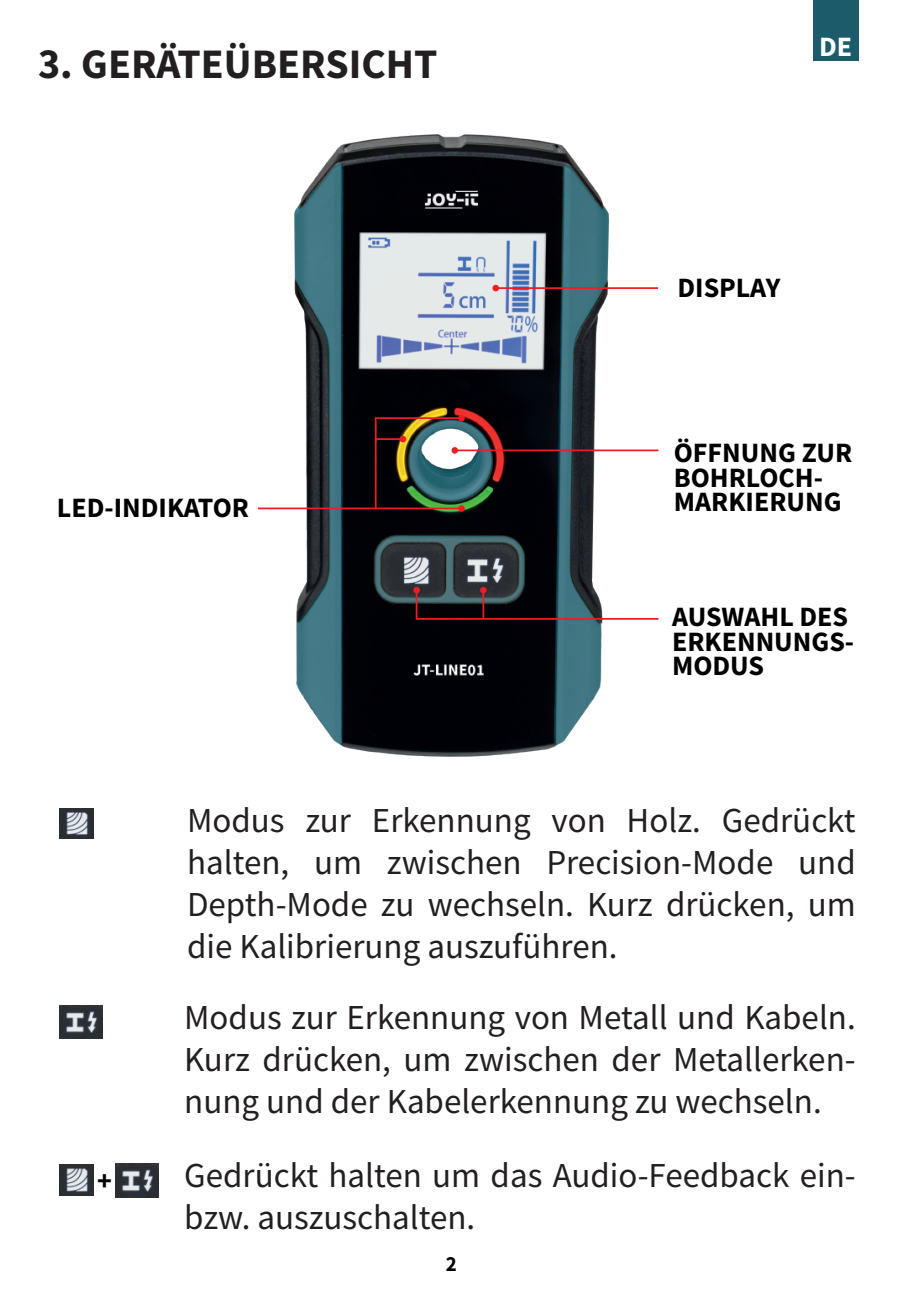
<style>
.page{position:relative;width:903px;height:1290px;background:#fff}
.page>*{position:absolute;margin:0;border:0;box-sizing:border-box;transform-origin:0 0}
.t1{font:700 42px "Source Sans Pro";color:#231f20}
.t2{font:35px/42px "Source Sans Pro";color:#231f20;text-align:justify}
.t3{font:700 28px/24.5px "Source Sans Pro";color:#000001}
.t4{font:700 28px "Source Sans Pro";color:#fff}
.t5{font:700 21px "Source Sans Pro";color:#000001}
</style>
<div class="page">
<img style="left:294px;top:135px;width:315px;height:622px">
<img style="left:59px;top:808px;width:35px;height:31px">
<img style="left:59px;top:1005px;width:43px;height:34px">
<img style="left:59px;top:1165px;width:35px;height:30px">
<img style="left:116px;top:1163px;width:43px;height:34px">
<hr style="left:495px;top:287px;width:163px;height:2px;background:#ee1d23">
<div style="left:492px;top:285px;width:7px;height:6px;background:#ee1d23;border-radius:50%"></div>
<hr style="left:258px;top:507px;width:204px;height:2px;background:#ee1d23">
<div style="left:458px;top:505px;width:7px;height:7px;background:#ee1d23;border-radius:50%"></div>
<hr style="left:455px;top:449px;width:203px;height:2px;background:#ee1d23">
<div style="left:451px;top:447px;width:7px;height:7px;background:#ee1d23;border-radius:50%"></div>
<hr style="left:376px;top:438px;width:27px;height:2px;background:#ee1d23">
<svg style="left:400px;top:436px;width:6px;height:6px"></svg>
<hr style="left:416px;top:590px;width:1px;height:30px;background:#ee1d23">
<div style="left:413px;top:587px;width:7px;height:6px;background:#ee1d23;border-radius:50%"></div>
<hr style="left:482px;top:590px;width:2px;height:29px;background:#ee1d23">
<div style="left:480px;top:587px;width:7px;height:6px;background:#ee1d23;border-radius:50%"></div>
<hr style="left:375px;top:417px;width:87px;height:2px;background:#ee1d23">
<div style="left:458px;top:415px;width:7px;height:6px;background:#ee1d23;border-radius:50%"></div>
<hr style="left:375px;top:438px;width:2px;height:71px;background:#ee1d23">
<hr style="left:375px;top:418px;width:2px;height:23px;background:#ee1d23">
<hr style="left:417px;top:618px;width:241px;height:2px;background:#ee1d23">
<div style="left:813px;top:0;width:45px;height:60px;background:#1c5c6a"></div>
<p class="t1" style="left:38px;top:35px;width:401px">3. GERÄTEÜBERSICHT</p>
<p class="t3" style="left:57px;top:495px;width:194px">LED-INDIKATOR</p>
<p class="t4" style="left:819px;top:28px;width:35px">DE</p>
<p class="t3" style="left:677px;top:275px;width:105px">DISPLAY</p>
<p class="t3" style="left:674px;top:440px;width:180px">ÖFFNUNG ZUR<br>BOHRLOCH-<br>MARKIERUNG</p>
<p class="t3" style="left:672px;top:604px;width:184px">AUSWAHL DES<br>ERKENNUNGS-<br>MODUS</p>
<p class="t3" style="left:97px;top:1168px;width:16px">+</p>
<p class="t2" style="left:187px;top:799px;width:670px">Modus zur Erkennung von Holz. Gedrückt halten, um zwischen Precision-Mode und Depth-Mode zu wechseln. Kurz drücken, um die Kalibrierung auszuführen.</p>
<p class="t2" style="left:184px;top:996px;width:673px">Modus zur Erkennung von Metall und Kabeln.<br>Kurz drücken, um zwischen der Metallerken&shy;nung und der Kabelerkennung zu wechseln.</p>
<p class="t2" style="left:184px;top:1154px;width:673px">Gedrückt halten um das Audio-Feedback ein&shy;bzw. auszuschalten.</p>
<p class="t5" style="left:446px;top:1250px;width:13px">2</p>
</div>
